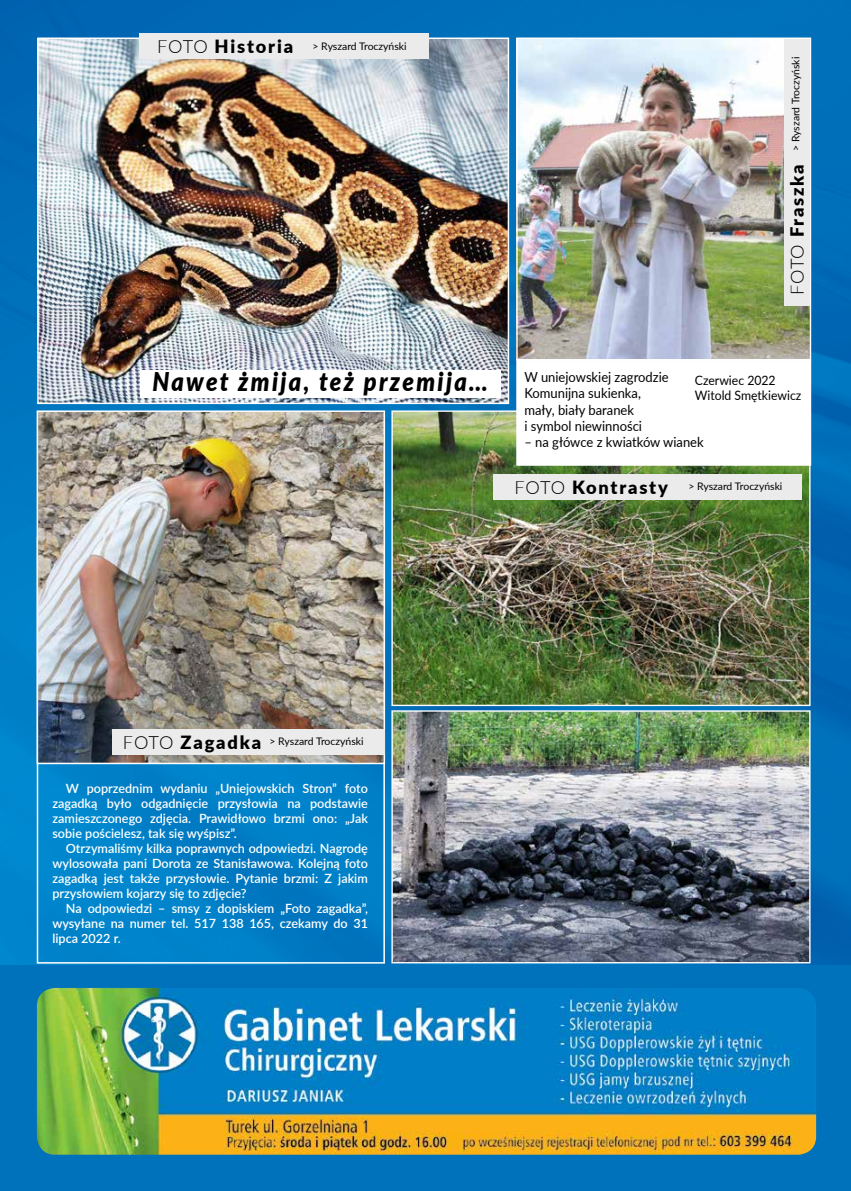
<style>
.page{position:relative;width:851px;height:1191px;background:#fff}
.page>*{position:absolute;margin:0;border:0;box-sizing:border-box;transform-origin:0 0}
.t1{font:italic 900 25.8px "Lato";letter-spacing:.1em;color:#000;scale:.91 1}
.t2{font:13.8px/16.2px "Lato";color:#000;scale:.94 1}
.t3{font:13.05px/15.3px "Lato";color:#000;scale:.94 1}
.t4{font:600 12.75px/15px "Lato";color:#fff;text-align:justify}
.t5{font:10.35px "Lato";color:#000}
.s1{font-weight:300;font-size:18.15px}
.s2{font-weight:900;font-size:18.15px}
</style>
<div class="page">
<div style="left:0;top:0;width:850px;height:1191px;background:#0072bc"></div>
<img style="left:0;top:0;width:850px;height:964px">
<img style="left:37px;top:988px;width:779px;height:166px">
<img style="left:40px;top:413px;width:342px;height:348px">
<div style="left:37px;top:410px;width:348px;height:354px;border:2px solid #fff"></div>
<div style="left:113px;top:729px;width:272px;height:26px;background:#ebebec"></div>
<img style="left:393px;top:412px;width:415px;height:292px">
<img style="left:393px;top:712px;width:415px;height:249px">
<div style="left:391px;top:710px;width:419px;height:253px;border:1px solid #fff"></div>
<img style="left:40px;top:41px;width:466px;height:360px">
<div style="left:37px;top:38px;width:472px;height:366px;border:2px solid #fff"></div>
<div style="left:493px;top:474px;width:309px;height:26px;background:#ebebec"></div>
<div style="left:139px;top:33px;width:289px;height:25px;background:#ebebec"></div>
<div style="left:140px;top:370px;width:361px;height:28px;background:#fff"></div>
<img style="left:518px;top:40px;width:291px;height:318px">
<div style="left:516px;top:38px;width:295px;height:322px;border:1px solid #fff"></div>
<div style="left:516px;top:359px;width:295px;height:107px;background:#fff;border:1px solid #fff"></div>
<div style="left:783px;top:39px;width:26px;height:267px;background:#ebebec"></div>
<p class="t5" style="left:157px;top:38px;width:251px"><span class="s1">FOTO</span> <span class="s2">Historia</span> &gt; Ryszard Troczyński</p>
<p class="t5" style="left:788px;top:295px;width:240px;rotate:-90deg"><span class="s1">FOTO</span> <span class="s2">Fraszka</span> &gt; Ryszard Troczyński</p>
<h1 class="t1" style="left:152px;top:362px;width:370px">Nawet żmija, też przemija…</h1>
<p class="t2" style="left:524px;top:368px;width:155px">W uniejowskiej zagrodzie<br>Komunijna sukienka, mały, biały baranek<br>i symbol niewinności</p>
<p class="t2" style="left:524px;top:433px;width:192px">– na główce z kwiatków wianek</p>
<p class="t3" style="left:694px;top:372px;width:115px">Czerwiec 2022<br>Witold Smętkiewicz</p>
<p class="t5" style="left:514px;top:479px;width:269px"><span class="s1">FOTO</span> <span class="s2">Kontrasty</span> &gt; Ryszard Troczyński</p>
<p class="t5" style="left:123px;top:733px;width:242px"><span class="s1">FOTO</span> <span class="s2">Zagadka</span> &gt; Ryszard Troczyński</p>
<p class="t4" style="left:52px;top:780px;width:317px;text-indent:13px">W poprzednim wydaniu „Uniejowskich Stron” foto zagadką było odgadnięcie przysłowia na podstawie zamieszczonego zdjęcia. Prawidłowo brzmi ono: „Jak sobie pościelesz, tak się wyśpisz”.</p>
<p class="t4" style="left:52px;top:840px;width:317px;text-indent:13px">Otrzymaliśmy kilka poprawnych odpowiedzi. Nagrodę wylosowała pani Dorota ze Stanisławowa. Kolejną foto zagadką jest także przysłowie. Pytanie brzmi: Z jakim przysłowiem kojarzy się to zdjęcie?</p>
<p class="t4" style="left:52px;top:900px;width:317px;text-indent:13px">Na odpowiedzi – smsy z dopiskiem „Foto zagadka”, wysyłane na numer tel. 517 138 165, czekamy do 31 lipca 2022 r.</p>
</div>
